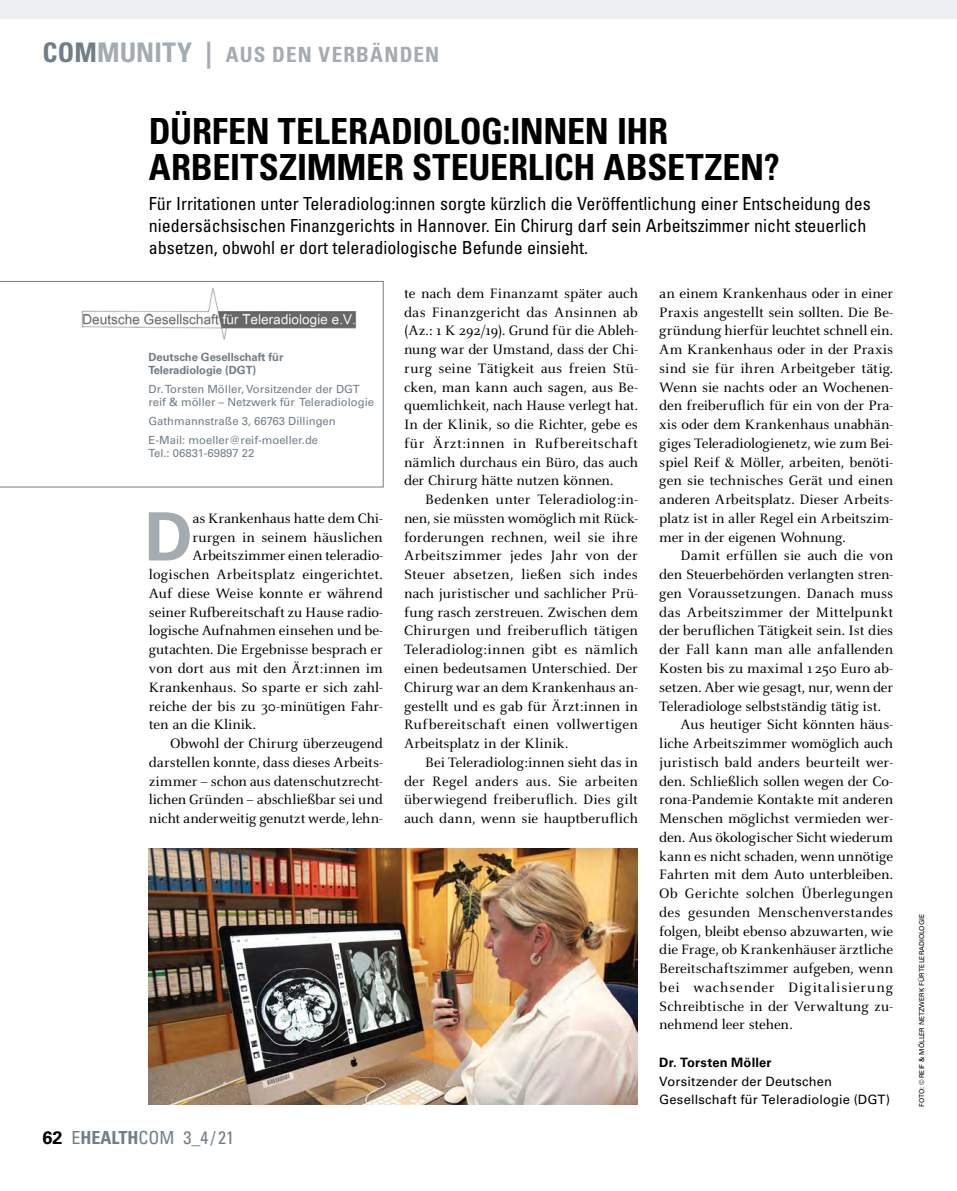
<style>
.page{position:relative;width:957px;height:1191px;background:#fff}
.page>*{position:absolute;margin:0;border:0;box-sizing:border-box;transform-origin:0 0}
.t1{font:700 66.9px "Univers LT Std";color:#a4acb1}
.t2{font:700 condensed 36px/36px "Univers LT Std";letter-spacing:-.005em;color:#000}
.t3{font:700 condensed 21px "Univers LT Std";letter-spacing:.055em;color:#a4acb1}
.t4{font:condensed 18px/21.6px "Univers LT Std";color:#000}
.t5{font:condensed 18px "Univers LT Std";color:#717e86}
.t6{font:15px/18.8px "Celeste OT";color:#000;text-align:justify}
.t7{font:15px "Celeste OT";letter-spacing:.055em;color:#000}
.t8{font:12.9px/18.8px "Univers LT Std";letter-spacing:.015em;color:#000}
.t9{font:700 12.9px "Univers LT Std";letter-spacing:.015em;color:#000}
.t10{font:11.25px/12.8px "Univers LT Std";color:#717e86}
.t11{font:700 11.25px/12.8px "Univers LT Std";letter-spacing:-.005em;color:#717e86}
.t12{font:6.75px "Univers LT Std";color:#000}
.s1{font-size:27px;color:#717e86}
.s2{font-size:27px}
.s3{font-weight:700;font-stretch:normal;color:#000}
.s4{font-weight:700}
</style>
<div class="page">
<div style="left:0;top:0;width:957px;height:19px;background:#edeff0"></div>
<img style="left:149px;top:848px;width:489px;height:256px">
<svg style="left:0;top:281px;width:383px;height:206px"></svg>
<img style="left:74px;top:287px;width:289px;height:53px">
<h3 class="t3" style="left:43px;top:42px;width:398px"><span class="s1">COM</span><span class="s2">MUNITY |</span> AUS DEN VERBÄNDEN</h3>
<h2 class="t2" style="left:149px;top:113px;width:632px">DÜRFEN TELERADIOLOG:INNEN IHR<br>ARBEITSZIMMER STEUERLICH ABSETZEN?</h2>
<p class="t4" style="left:149px;top:193px;width:723px">Für Irritationen unter Teleradiolog:innen sorgte kürzlich die Veröffentlichung einer Entscheidung des niedersächsischen Finanzgerichts in Hannover. Ein Chirurg darf sein Arbeitszimmer nicht steuerlich absetzen, obwohl er dort teleradiologische Befunde einsieht.</p>
<p class="t11" style="left:149px;top:351px;width:136px">Deutsche Gesellschaft für<br>Teleradiologie (DGT)</p>
<p class="t10" style="left:149px;top:383px;width:227px">Dr. Torsten Möller, Vorsitzender der DGT reif &amp; möller – Netzwerk für Teleradiologie</p>
<p class="t10" style="left:149px;top:411px;width:189px;line-height:19.2px">Gathmannstraße 3, 66763 Dillingen<br>E-Mail: moeller@reif-moeller.de</p>
<p class="t10" style="left:149px;top:446px;width:107px">Tel.: 06831-69897 22</p>
<h1 class="t1" style="left:144px;top:497px;width:50px">D</h1>
<p class="t6" style="left:192px;top:509px;width:192px">as Krankenhaus hatte dem Chi-</p>
<p class="t6" style="left:192px;top:527px;width:192px">rurgen in seinem häuslichen</p>
<p class="t6" style="left:192px;top:546px;width:192px">Arbeitszimmer einen teleradio-</p>
<p class="t6" style="left:149px;top:565px;width:235px">logischen Arbeitsplatz eingerichtet.</p>
<p class="t6" style="left:149px;top:584px;width:235px">Auf diese Weise konnte er während</p>
<p class="t6" style="left:149px;top:602px;width:235px">seiner Rufbereitschaft zu Hause radio-</p>
<p class="t6" style="left:149px;top:621px;width:235px">logische Aufnahmen einsehen und be-</p>
<p class="t6" style="left:149px;top:640px;width:235px">gutachten. Die Ergebnisse besprach er</p>
<p class="t6" style="left:149px;top:659px;width:235px">von dort aus mit den Ärzt:innen im</p>
<p class="t6" style="left:149px;top:677px;width:235px">Krankenhaus. So sparte er sich zahl-</p>
<p class="t6" style="left:149px;top:696px;width:235px">reiche der bis zu 30-minütigen Fahr-</p>
<p class="t6" style="left:149px;top:715px;width:109px">ten an die Klinik.</p>
<p class="t6" style="left:170px;top:734px;width:214px">Obwohl der Chirurg überzeugend</p>
<p class="t6" style="left:149px;top:752px;width:235px">darstellen konnte, dass dieses Arbeits-</p>
<p class="t6" style="left:149px;top:771px;width:235px">zimmer – schon aus datenschutzrecht-</p>
<p class="t6" style="left:149px;top:790px;width:235px">lichen Gründen – abschließbar sei und</p>
<p class="t6" style="left:149px;top:809px;width:235px">nicht anderweitig genutzt werde, lehn-</p>
<p class="t5" style="left:43px;top:1126px;width:193px"><span class="s3">62</span> E<span class="s4">HEALTH</span>COM 3_4 / 21</p>
<p class="t6" style="left:404px;top:284px;width:235px">te nach dem Finanzamt später auch das Finanzgericht das Ansinnen ab (Az.: 1 K 292/19). Grund für die Ableh&shy;nung war der Umstand, dass der Chi&shy;rurg seine Tätigkeit aus freien Stü&shy;cken, man kann auch sagen, aus Be&shy;quemlichkeit, nach Hause verlegt hat.<br>In der Klinik, so die Richter, gebe es für Ärzt:innen in Rufbereitschaft nämlich durchaus ein Büro, das auch der Chirurg hätte nutzen können.</p>
<p class="t6" style="left:404px;top:490px;width:235px;text-indent:21px">Bedenken unter Teleradiolog:in&shy;nen, sie müssten womöglich mit Rück&shy;forderungen rechnen, weil sie ihre Arbeitszimmer jedes Jahr von der Steuer absetzen, ließen sich indes nach juristischer und sachlicher Prü&shy;fung rasch zerstreuen. Zwischen dem Chirurgen und freiberuflich tätigen Teleradiolog:innen gibt es nämlich einen bedeutsamen Unterschied. Der Chirurg war an dem Krankenhaus an&shy;gestellt und es gab für Ärzt:innen in Rufbereitschaft einen vollwertigen Arbeitsplatz in der Klinik.</p>
<p class="t6" style="left:404px;top:752px;width:235px;text-indent:21px">Bei Teleradiolog:innen sieht das in der Regel anders aus. Sie arbeiten überwiegend freiberuflich. Dies gilt auch dann, wenn sie hauptberuflich</p>
<p class="t6" style="left:659px;top:284px;width:235px">an einem Krankenhaus oder in einer Praxis angestellt sein sollten. Die Be&shy;gründung hierfür leuchtet schnell ein.<br>Am Krankenhaus oder in der Praxis sind sie für ihren Arbeitgeber tätig.<br>Wenn sie nachts oder an Wochenen&shy;den freiberuflich für ein von der Pra&shy;xis oder dem Krankenhaus unabhän&shy;giges Teleradiologienetz, wie zum Bei&shy;spiel Reif &amp; Möller, arbeiten, benöti&shy;gen sie technisches Gerät und einen anderen Arbeitsplatz. Dieser Arbeits&shy;platz ist in aller Regel ein Arbeitszim&shy;mer in der eigenen Wohnung.</p>
<p class="t6" style="left:680px;top:546px;width:214px">Damit erfüllen sie auch die von</p>
<p class="t6" style="left:659px;top:565px;width:235px">den Steuerbehörden verlangten stren-</p>
<p class="t6" style="left:659px;top:584px;width:235px">gen Voraussetzungen. Danach muss</p>
<p class="t6" style="left:659px;top:602px;width:235px">das Arbeitszimmer der Mittelpunkt</p>
<p class="t6" style="left:659px;top:621px;width:235px">der beruflichen Tätigkeit sein. Ist dies</p>
<p class="t6" style="left:659px;top:640px;width:235px">der Fall kann man alle anfallenden</p>
<p class="t6" style="left:659px;top:659px;width:235px">Kosten bis zu maximal 1 250 Euro ab-</p>
<p class="t6" style="left:659px;top:677px;width:235px">setzen. Aber wie gesagt, nur, wenn der</p>
<p class="t6" style="left:659px;top:696px;width:223px">Teleradiologe selbstständig tätig ist.</p>
<p class="t6" style="left:680px;top:715px;width:214px">Aus heutiger Sicht könnten häus-</p>
<p class="t6" style="left:659px;top:734px;width:235px">liche Arbeitszimmer womöglich auch</p>
<p class="t6" style="left:659px;top:752px;width:235px">juristisch bald anders beurteilt wer-</p>
<p class="t6" style="left:659px;top:771px;width:235px">den. Schließlich sollen wegen der Co-</p>
<p class="t6" style="left:659px;top:790px;width:235px">rona-Pandemie Kontakte mit anderen</p>
<p class="t6" style="left:659px;top:809px;width:235px">Menschen möglichst vermieden wer-</p>
<p class="t6" style="left:659px;top:827px;width:235px">den. Aus ökologischer Sicht wiederum</p>
<p class="t6" style="left:659px;top:846px;width:235px">kann es nicht schaden, wenn unnötige</p>
<p class="t6" style="left:659px;top:865px;width:235px">Fahrten mit dem Auto unterbleiben.</p>
<p class="t6" style="left:659px;top:884px;width:235px">Ob Gerichte solchen Überlegungen</p>
<p class="t6" style="left:659px;top:902px;width:235px">des gesunden Menschenverstandes</p>
<p class="t6" style="left:659px;top:921px;width:235px">folgen, bleibt ebenso abzuwarten, wie</p>
<p class="t6" style="left:659px;top:940px;width:235px">die Frage, ob Krankenhäuser ärztliche</p>
<p class="t6" style="left:659px;top:959px;width:235px">Bereitschaftszimmer aufgeben, wenn</p>
<p class="t7" style="left:659px;top:978px;width:235px">bei wachsender Digitalisierung</p>
<p class="t6" style="left:659px;top:996px;width:235px">Schreibtische in der Verwaltung zu-</p>
<p class="t6" style="left:659px;top:1015px;width:135px">nehmend leer stehen.</p>
<p class="t9" style="left:659px;top:1054px;width:114px">Dr. Torsten Möller</p>
<p class="t8" style="left:659px;top:1071px;width:232px">Vorsitzender der Deutschen<br>Gesellschaft für Teleradiologie (DGT)</p>
<p class="t12" style="left:918px;top:1107px;width:194px;rotate:-90deg">FOTO: © REIF &amp; MÖLLER NETZWERK FÜR TELERADIOLOGIE</p>
</div>
